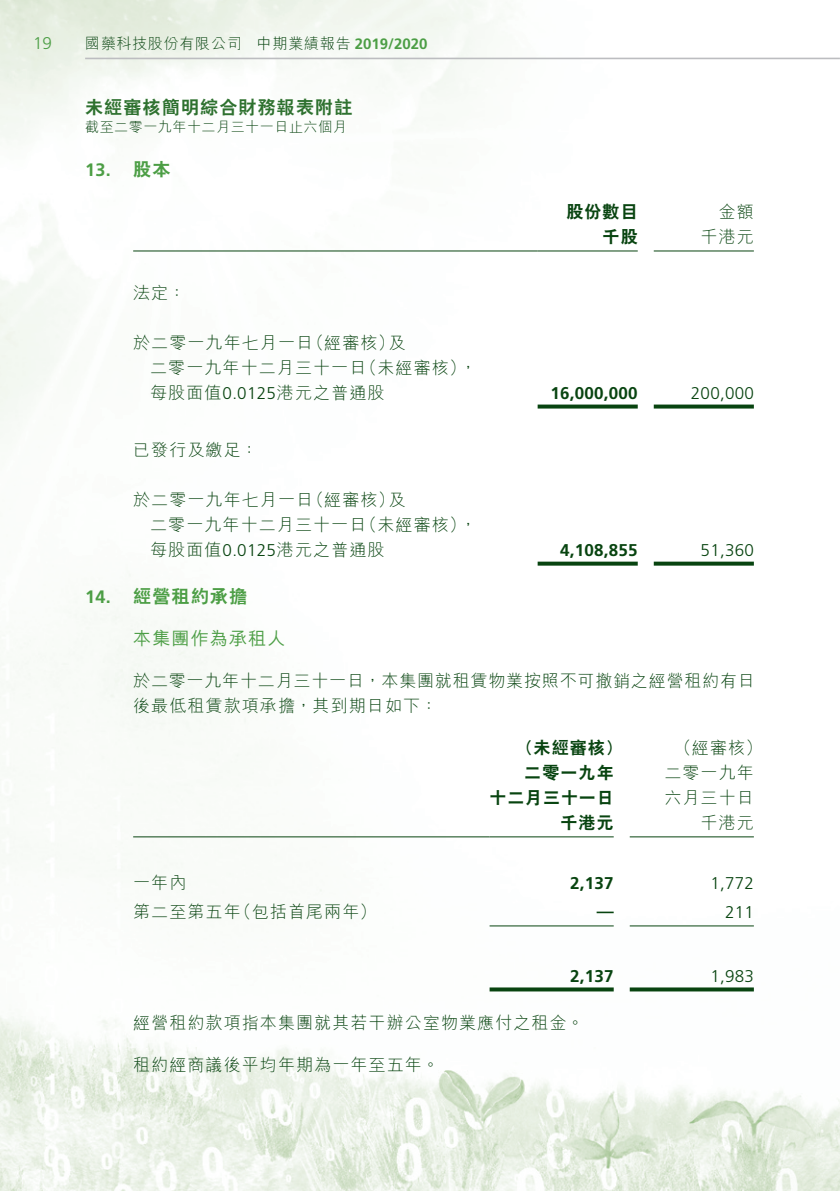
<style>
.page{position:relative;width:840px;height:1191px;background:#fff}
.page>*{position:absolute;margin:0;border:0;box-sizing:border-box;transform-origin:0 0}
.t1{font:800 18px "C Hei 2 HK";letter-spacing:.065em;color:#2e712f}
._03_H1{font:800 18px "C Hei 2 HK";letter-spacing:.065em;color:#4c9e45}
._04___H2{font:500 18px "M Hei HK";letter-spacing:.065em;color:#4c9e45}
._03_H1-2{font:700 18px "Frutiger LT Std";color:#4c9e45}
._15_Table_Stub{font:300 17px "M Hei HK";letter-spacing:.065em;color:#084410}
._12___P2{font:300 17px/25px "M Hei HK";letter-spacing:.045em;color:#084410}
._12___P2-2{font:300 17px "M Hei HK";letter-spacing:.065em;color:#084410}
._01_Body_Text{font:700 17px "Frutiger LT Std";letter-spacing:.015em;color:#084410}
._01_Body_Text-2{font:800 17px "C Hei 2 HK";letter-spacing:.065em;color:#084410}
._01_Body_Text-3{font:300 17px "Frutiger LT Std";letter-spacing:.015em;color:#084410}
._01_Body_Text-4{font:300 17px/25px "M Hei HK";letter-spacing:.065em;color:#084410}
.t2{font:300 17px "Frutiger LT Std";color:#4c9e45}
.t3{font:700 15px "Frutiger LT Std";color:#4c9e45}
.t4{font:300 15px "M Hei HK";letter-spacing:.05em;color:#084410}
.t5{font:300 14px "M Hei HK";letter-spacing:.04em;color:#084410}
.s1{font-family:"M Hei HK";font-weight:300;color:#084410}
.s2{font-family:"Frutiger LT Std"}
</style>
<div class="page">
<img style="left:0;top:0;width:839px;height:1191px">
<hr style="left:85px;top:58px;width:754px;height:1px;background:#bcbdc0">
<hr style="left:133px;top:250px;width:404px;height:1px;background:#084410">
<hr style="left:537px;top:250px;width:100px;height:1px;background:#084410">
<hr style="left:653px;top:250px;width:100px;height:1px;background:#084410">
<svg style="left:537px;top:404px;width:100px;height:4px"></svg>
<svg style="left:653px;top:404px;width:100px;height:4px"></svg>
<svg style="left:537px;top:561px;width:100px;height:4px"></svg>
<svg style="left:653px;top:561px;width:100px;height:4px"></svg>
<hr style="left:133px;top:836px;width:356px;height:1px;background:#084410">
<hr style="left:489px;top:836px;width:124px;height:1px;background:#084410">
<hr style="left:629px;top:836px;width:124px;height:1px;background:#084410">
<hr style="left:489px;top:925px;width:124px;height:1px;background:#084410">
<hr style="left:629px;top:925px;width:124px;height:1px;background:#084410">
<svg style="left:489px;top:987px;width:124px;height:4px"></svg>
<svg style="left:629px;top:987px;width:124px;height:4px"></svg>
<p class="t2" style="left:33px;top:34px;width:20px">19</p>
<p class="t4" style="left:85px;top:33px;width:158px">國藥科技股份有限公司</p>
<p class="t3" style="left:257px;top:35px;width:172px"><span class="s1">中期業績報告</span> 2019/2020</p>
<p class="t1" style="left:85px;top:96px;width:268px">未經審核簡明綜合財務報表附註</p>
<p class="t5" style="left:85px;top:117px;width:263px">截至二零一九年十二月三十一日止六個月</p>
<p class="_03_H1" style="left:133px;top:157px;width:39px">股本</p>
<p class="_03_H1-2" style="left:85px;top:159px;width:27px">13.</p>
<p class="_03_H1-2" style="left:85px;top:586px;width:27px">14.</p>
<p class="_15_Table_Stub" style="left:133px;top:281px;width:54px">法定：</p>
<p class="_15_Table_Stub" style="left:133px;top:331px;width:181px">於二零一九年七月一日</p>
<p class="_15_Table_Stub" style="left:307px;top:331px;width:89px">（經審核）</p>
<p class="_15_Table_Stub" style="left:388px;top:331px;width:18px">及</p>
<p class="_15_Table_Stub" style="left:150px;top:356px;width:217px">二零一九年十二月三十一日</p>
<p class="_15_Table_Stub" style="left:360px;top:356px;width:107px">（未經審核(</p>
<p class="_15_Table_Stub" style="left:150px;top:381px;width:236px">每股面值<span class="s2">0.0125</span>港元之普通股</p>
<p class="_15_Table_Stub" style="left:459px;top:356px;width:18px">，</p>
<p class="_15_Table_Stub" style="left:133px;top:438px;width:126px">已發行及繳足：</p>
<p class="_15_Table_Stub" style="left:133px;top:488px;width:181px">於二零一九年七月一日</p>
<p class="_15_Table_Stub" style="left:307px;top:488px;width:89px">（經審核）</p>
<p class="_15_Table_Stub" style="left:388px;top:488px;width:18px">及</p>
<p class="_15_Table_Stub" style="left:150px;top:513px;width:217px">二零一九年十二月三十一日</p>
<p class="_15_Table_Stub" style="left:360px;top:513px;width:107px">（未經審核(</p>
<p class="_15_Table_Stub" style="left:150px;top:538px;width:236px">每股面值<span class="s2">0.0125</span>港元之普通股</p>
<p class="_03_H1" style="left:133px;top:584px;width:115px">經營租約承擔</p>
<p class="_15_Table_Stub" style="left:459px;top:513px;width:18px">，</p>
<p class="_01_Body_Text-2" style="left:566px;top:201px;width:73px">股份數目</p>
<p class="_01_Body_Text-2" style="left:602px;top:226px;width:37px">千股</p>
<p class="_01_Body_Text-4" style="left:718px;top:199px;width:37px">金額</p>
<p class="_01_Body_Text-4" style="left:700px;top:224px;width:55px">千港元</p>
<p class="_01_Body_Text" style="left:550px;top:383px;width:89px">16,000,000</p>
<p class="_01_Body_Text-3" style="left:690px;top:384px;width:64px">200,000</p>
<p class="_01_Body_Text" style="left:560px;top:540px;width:79px">4,108,855</p>
<p class="_01_Body_Text-3" style="left:700px;top:541px;width:55px">51,360</p>
<p class="_04___H2" style="left:133px;top:625px;width:154px">本集團作為承租人</p>
<p class="_12___P2" style="left:133px;top:667px;width:623px">於二零一九年十二月三十一日，本集團就租賃物業按照不可撤銷之經營租約有日後最低租賃款項承擔，其到期日如下：</p>
<p class="_01_Body_Text-2" style="left:516px;top:736px;width:107px">（未經審核(</p>
<p class="_01_Body_Text-2" style="left:524px;top:761px;width:91px">二零一九年</p>
<p class="_01_Body_Text-2" style="left:489px;top:786px;width:125px">十二月三十一日</p>
<p class="_01_Body_Text-4" style="left:664px;top:735px;width:99px;text-indent:10px">（經審核(二零一九年六月三十日</p>
<p class="_01_Body_Text-4" style="left:700px;top:810px;width:55px">千港元</p>
<p class="_01_Body_Text-2" style="left:560px;top:811px;width:55px">千港元</p>
<p class="_15_Table_Stub" style="left:133px;top:871px;width:55px">一年內</p>
<p class="_01_Body_Text" style="left:570px;top:873px;width:45px">2,137</p>
<p class="_01_Body_Text-3" style="left:710px;top:873px;width:45px">1,772</p>
<p class="_15_Table_Stub" style="left:234px;top:900px;width:143px">（包括首尾兩年(</p>
<p class="_15_Table_Stub" style="left:133px;top:900px;width:109px">第二至第五年</p>
<p class="_01_Body_Text" style="left:596px;top:900px;width:18px">—</p>
<p class="_01_Body_Text-3" style="left:724px;top:902px;width:30px">211</p>
<p class="_01_Body_Text" style="left:570px;top:966px;width:45px">2,137</p>
<p class="_12___P2-2" style="left:133px;top:1011px;width:452px">經營租約款項指本集團就其若干辦公室物業應付之租金。</p>
<p class="_12___P2-2" style="left:133px;top:1053px;width:307px">租約經商議後平均年期為一年至五年。</p>
<p class="_01_Body_Text-3" style="left:710px;top:966px;width:45px">1,983</p>
</div>
